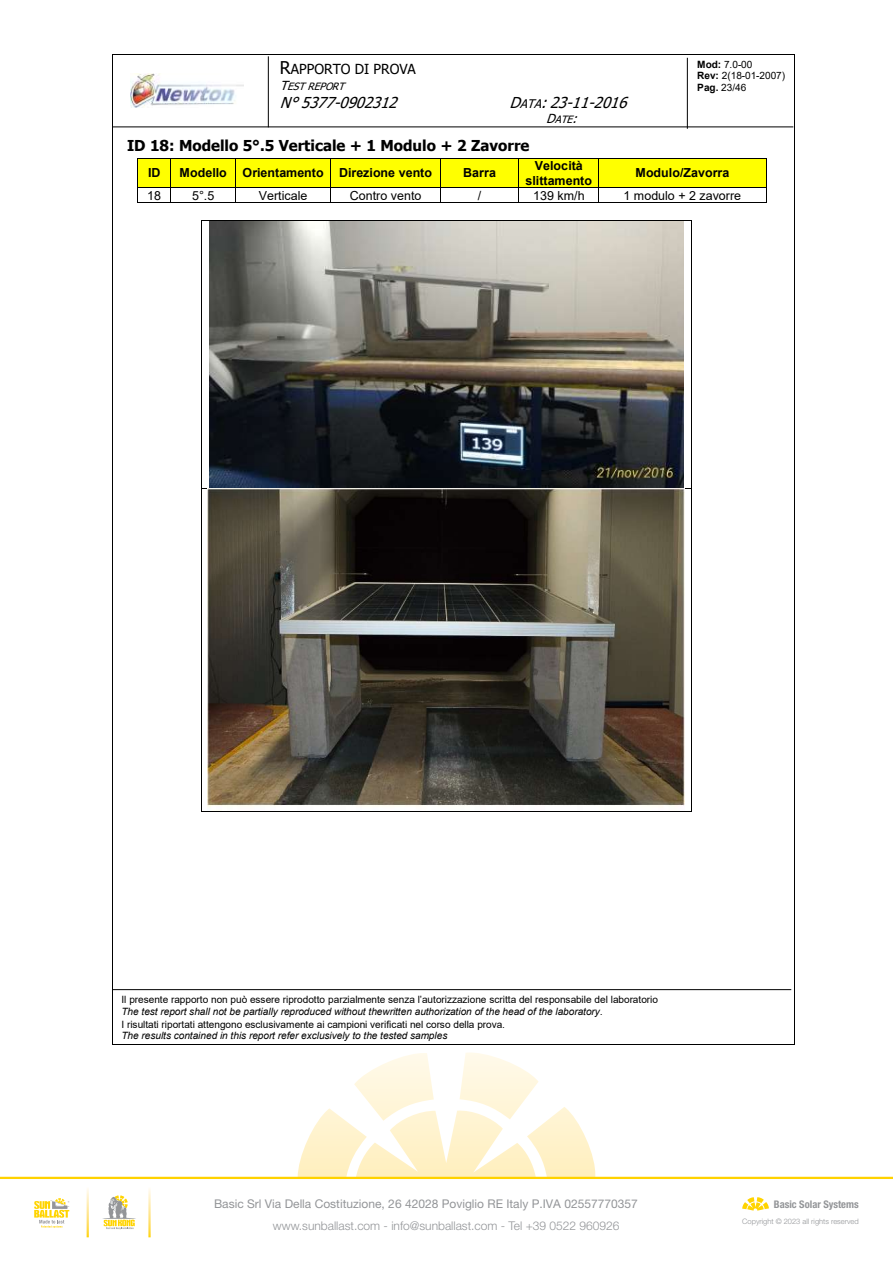
<style>
.page{position:relative;width:893px;height:1263px;background:#fff}
.page>*{position:absolute;margin:0;border:0;box-sizing:border-box;transform-origin:0 0}
.t1{font:700 15px "Tahoma";color:#000}
.t2{font:italic 15px "Tahoma";color:#000}
.t3{font:13.8px "Tahoma";color:#000}
.t4{font:700 12.45px/14.2px "Arial";color:#000;text-align:center}
.t5{font:12.45px "Arial";color:#000}
.t6{font:12px "Helvetica Neue LT Pro";color:#939598}
.t7{font:300 12px "Helvetica Neue LT Pro";color:#939598}
.t8{font:700 condensed 10.5px "Helvetica Neue LT Pro";color:#939598}
.t9{font:10.05px/11.6px "Arial";letter-spacing:-.005em;color:#000}
.t10{font:italic 10.05px "Arial";letter-spacing:-.005em;color:#000}
.t11{font:italic 10.05px "Tahoma";color:#000}
.t12{font:300 7.5px "Helvetica Neue LT Pro";color:#939598}
.s1{font-size:17.55px}
.s2{font-size:12.45px}
.s3{font-size:11.85px}
.s4{font-weight:700}
</style>
<div class="page">
<svg style="left:298px;top:1053px;width:299px;height:124px"></svg>
<hr style="left:0;top:1177px;width:893px;height:2px;background:#ffd200">
<svg style="left:742px;top:1197px;width:27px;height:14px"></svg>
<svg style="left:34px;top:1198px;width:35px;height:30px"></svg>
<svg style="left:102px;top:1195px;width:34px;height:34px"></svg>
<img style="left:130px;top:74px;width:114px;height:34px">
<hr style="left:112px;top:989px;width:679px;height:1px;background:#000">
<hr style="left:112px;top:126px;width:681px;height:1px;background:#000">
<hr style="left:268px;top:56px;width:1px;height:71px;background:#000">
<hr style="left:687px;top:58px;width:1px;height:71px;background:#000">
<div style="left:138px;top:159px;width:32px;height:28px;background:#ff0"></div>
<div style="left:171px;top:159px;width:65px;height:28px;background:#ff0"></div>
<div style="left:236px;top:159px;width:94px;height:28px;background:#ff0"></div>
<div style="left:331px;top:159px;width:109px;height:28px;background:#ff0"></div>
<div style="left:441px;top:159px;width:77px;height:28px;background:#ff0"></div>
<div style="left:519px;top:159px;width:80px;height:28px;background:#ff0"></div>
<div style="left:599px;top:159px;width:167px;height:28px;background:#ff0"></div>
<hr style="left:138px;top:158px;width:32px;height:1px;background:#000">
<hr style="left:171px;top:158px;width:65px;height:1px;background:#000">
<hr style="left:236px;top:158px;width:94px;height:1px;background:#000">
<hr style="left:331px;top:158px;width:109px;height:1px;background:#000">
<hr style="left:441px;top:158px;width:77px;height:1px;background:#000">
<hr style="left:519px;top:158px;width:80px;height:1px;background:#000">
<hr style="left:599px;top:158px;width:167px;height:1px;background:#000">
<hr style="left:138px;top:187px;width:32px;height:1px;background:#000">
<hr style="left:171px;top:187px;width:65px;height:1px;background:#000">
<hr style="left:236px;top:187px;width:94px;height:1px;background:#000">
<hr style="left:331px;top:187px;width:109px;height:1px;background:#000">
<hr style="left:441px;top:187px;width:77px;height:1px;background:#000">
<hr style="left:519px;top:187px;width:80px;height:1px;background:#000">
<hr style="left:599px;top:187px;width:167px;height:1px;background:#000">
<hr style="left:138px;top:203px;width:32px;height:1px;background:#000">
<svg style="left:170px;top:158px;width:1px;height:45px"></svg>
<hr style="left:171px;top:203px;width:65px;height:1px;background:#000">
<hr style="left:236px;top:203px;width:94px;height:1px;background:#000">
<svg style="left:330px;top:158px;width:1px;height:45px"></svg>
<hr style="left:331px;top:203px;width:109px;height:1px;background:#000">
<svg style="left:440px;top:158px;width:1px;height:45px"></svg>
<hr style="left:441px;top:203px;width:77px;height:1px;background:#000">
<svg style="left:518px;top:158px;width:1px;height:45px"></svg>
<hr style="left:519px;top:203px;width:80px;height:1px;background:#000">
<hr style="left:599px;top:203px;width:167px;height:1px;background:#000">
<svg style="left:766px;top:158px;width:1px;height:45px"></svg>
<hr style="left:201px;top:220px;width:490px;height:1px;background:#000">
<hr style="left:201px;top:221px;width:1px;height:267px;background:#000">
<hr style="left:691px;top:221px;width:1px;height:267px;background:#000">
<hr style="left:201px;top:488px;width:490px;height:1px;background:#000">
<hr style="left:201px;top:488px;width:1px;height:323px;background:#000">
<hr style="left:201px;top:811px;width:490px;height:1px;background:#000">
<hr style="left:691px;top:488px;width:1px;height:323px;background:#000">
<img style="left:210px;top:221px;width:473px;height:266px">
<img style="left:208px;top:488px;width:476px;height:319px">
<hr style="left:113px;top:55px;width:681px;height:1px;background:#000">
<hr style="left:113px;top:55px;width:1px;height:989px;background:#000">
<hr style="left:794px;top:55px;width:1px;height:989px;background:#000">
<hr style="left:113px;top:1044px;width:681px;height:1px;background:#000">
<h2 class="t3" style="left:280px;top:60px;width:137px"><span class="s1">R</span>APPORTO DI PROVA</h2>
<p class="t11" style="left:280px;top:80px;width:70px"><span class="s2">T</span>ESTREPORT</p>
<h1 class="t2" style="left:280px;top:92px;width:125px">N° 5377-0902312</h1>
<h1 class="t2" style="left:509px;top:92px;width:126px">D<span class="s3">ATA</span>: 23-11-2016</h1>
<p class="t11" style="left:546px;top:113px;width:38px"><span class="s2">D</span>ATE<span class="s2">:</span></p>
<p class="t9" style="left:697px;top:59px;width:89px"><span class="s4">Mod:</span> 7.0-00<br><span class="s4">Rev:</span> 2(18-01-2007)<br><span class="s4">Pag.</span> 23/46</p>
<h1 class="t1" style="left:127px;top:135px;width:404px">ID 18: Modello 5°.5 Verticale + 1 Modulo + 2 Zavorre</h1>
<p class="t4" style="left:148px;top:166px;width:14px">ID</p>
<p class="t4" style="left:180px;top:166px;width:49px">Modello</p>
<p class="t4" style="left:243px;top:166px;width:191px">Orientamento Direzione vento</p>
<p class="t4" style="left:463px;top:166px;width:34px">Barra</p>
<p class="t4" style="left:525px;top:159px;width:68px">Velocità slittamento</p>
<p class="t4" style="left:635px;top:166px;width:95px">Modulo/Zavorra</p>
<p class="t5" style="left:147px;top:187px;width:15px">18</p>
<p class="t5" style="left:192px;top:187px;width:24px">5°.5</p>
<p class="t5" style="left:259px;top:187px;width:50px">Verticale</p>
<p class="t5" style="left:350px;top:187px;width:73px">Contro vento</p>
<p class="t5" style="left:478px;top:187px;width:5px">/</p>
<p class="t5" style="left:533px;top:187px;width:53px">139 km/h</p>
<p class="t5" style="left:623px;top:187px;width:119px">1 modulo + 2 zavorre</p>
<p class="t9" style="left:121px;top:994px;width:538px">Il presente rapporto non può essere riprodotto parzialmente senza l’autorizzazione scritta del responsabile del laboratorio</p>
<p class="t10" style="left:121px;top:1005px;width:483px">The test report shall not be partially reproduced without thewritten authorization of the head of the laboratory.</p>
<p class="t9" style="left:121px;top:1018px;width:385px">I risultati riportati attengono esclusivamente ai campioni verificati nel corso della prova.</p>
<p class="t10" style="left:121px;top:1029px;width:327px">The results contained in this report refer exclusively to the tested samples</p>
<p class="t6" style="left:214px;top:1197px;width:425px">Basic Srl Via Della Costituzione, 26 42028 Poviglio RE Italy P.IVA 02557770357</p>
<p class="t7" style="left:273px;top:1218px;width:348px">www.sunballast.com - info@sunballast.com - Tel +39 0522 960926</p>
<p class="t12" style="left:742px;top:1216px;width:118px">Copyright © 2023 all rights reserved</p>
<p class="t8" style="left:774px;top:1197px;width:86px">Basic Solar Systems</p>
</div>
